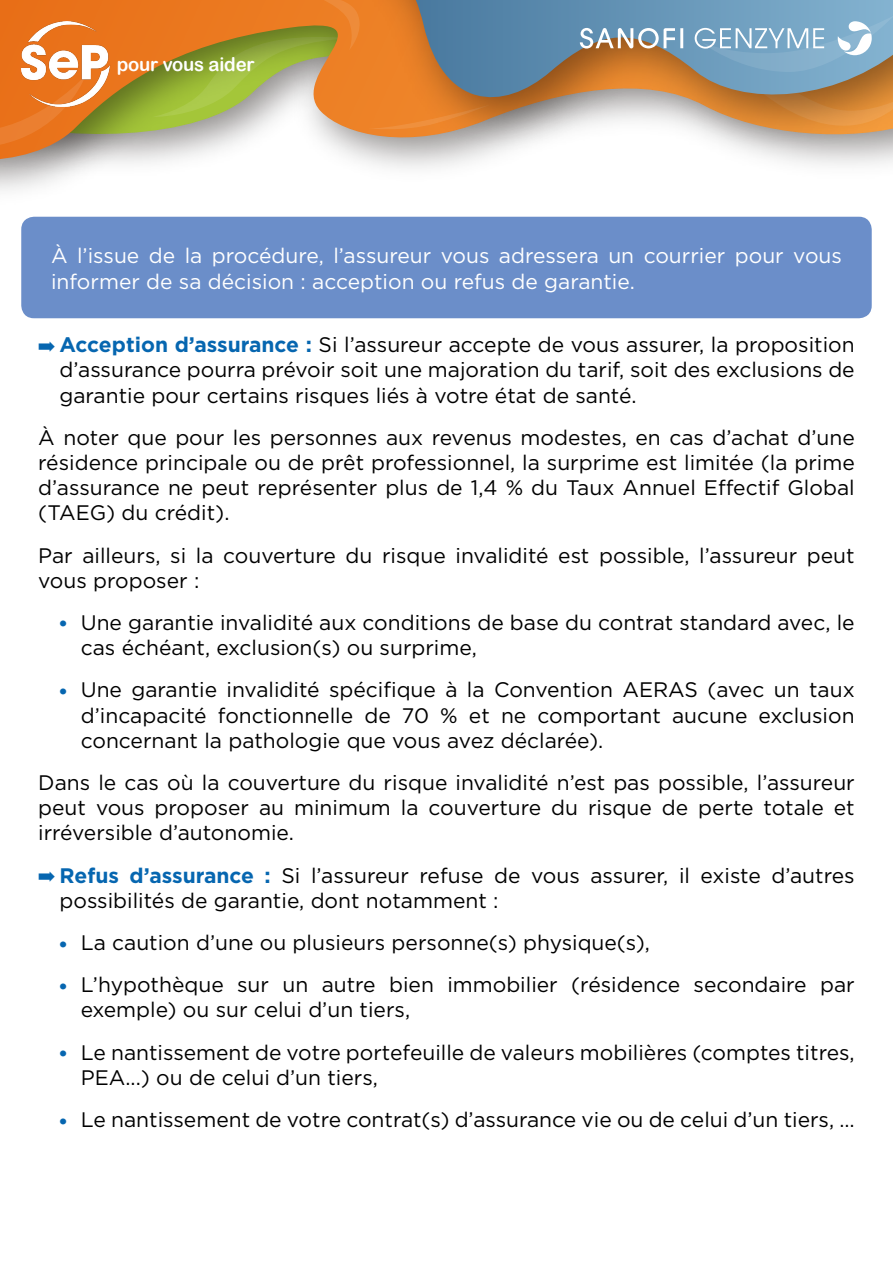
<style>
.page{position:relative;width:893px;height:1263px;background:#fff}
.page>*{position:absolute;margin:0;border:0;box-sizing:border-box;transform-origin:0 0}
.t1{font:21px/25.2px "Gotham";color:#000}
.t2{font:21px/25.2px "Gotham";color:#fff}
.t3{font:19.2px "Arial Rounded MT Bold";letter-spacing:-.01em;color:#fff}
.s1{color:#0666b0}
.s2{font-weight:700;color:#0666b0}
.s3{font-family:"Arial Rounded MT Bold";color:#0666b0}
</style>
<div class="page">
<svg style="left:0;top:0;width:288px;height:160px;background:#d0a56e"></svg>
<svg style="left:0;top:75px;width:86px;height:72px;background:#dd7729"></svg>
<svg style="left:153px;top:0;width:148px;height:117px;background:#b99d41"></svg>
<img style="left:301px;top:0;width:592px;height:166px">
<svg style="left:405px;top:0;width:488px;height:113px;background:#8b8882"></svg>
<svg style="left:580px;top:28px;width:103px;height:21px"></svg>
<svg style="left:695px;top:15px;width:198px;height:111px;background:#9e9e95"></svg>
<img style="left:21px;top:21px;width:90px;height:85px">
<div style="left:21px;top:217px;width:851px;height:101px;background:#6b8ec9;border-radius:13px"></div>
<p class="t3" style="left:117px;top:53px;width:139px">pour vous aider</p>
<p class="t2" style="left:51px;top:243px;width:792px">À l’issue de la procédure, l’assureur vous adressera un courrier pour vous informer de sa décision : acception ou refus de garantie.</p>
<p class="t1" style="left:60px;top:332px;width:797px;text-align:justify;text-indent:-21px"><span class="s1">➡</span> <span class="s2">Acception d’assurance :</span> Si l’assureur accepte de vous assurer, la proposition d’assurance pourra prévoir soit une majoration du tarif, soit des exclusions de garantie pour certains risques liés à votre état de santé.</p>
<p class="t1" style="left:38px;top:424px;width:818px;text-align:justify">À noter que pour les personnes aux revenus modestes, en cas d’achat d’une résidence principale ou de prêt professionnel, la surprime est limitée (la prime d’assurance ne peut représenter plus de 1,4 % du Taux Annuel Effectif Global (TAEG) du crédit).</p>
<p class="t1" style="left:38px;top:542px;width:818px">Par ailleurs, si la couverture du risque invalidité est possible, l’assureur peut vous proposer :</p>
<p class="t1" style="left:81px;top:609px;width:775px;text-indent:-21px"><span class="s3">•</span> Une garantie invalidité aux conditions de base du contrat standard avec, le cas échéant, exclusion(s) ou surprime,</p>
<p class="t1" style="left:81px;top:677px;width:775px;text-align:justify;text-indent:-21px"><span class="s3">•</span> Une garantie invalidité spécifique à la Convention AERAS (avec un taux d’incapacité fonctionnelle de 70 % et ne comportant aucune exclusion concernant la pathologie que vous avez déclarée).</p>
<p class="t1" style="left:38px;top:769px;width:818px;text-align:justify">Dans le cas où la couverture du risque invalidité n’est pas possible, l’assureur peut vous proposer au minimum la couverture du risque de perte totale et irréversible d’autonomie.</p>
<p class="t1" style="left:60px;top:862px;width:797px;text-indent:-21px"><span class="s1">➡</span> <span class="s2">Refus d’assurance :</span> Si l’assureur refuse de vous assurer, il existe d’autres possibilités de garantie, dont notamment :</p>
<p class="t1" style="left:60px;top:929px;width:592px"><span class="s3">•</span> La caution d’une ou plusieurs personne(s) physique(s),</p>
<p class="t1" style="left:81px;top:972px;width:775px;text-indent:-21px"><span class="s3">•</span> L’hypothèque sur un autre bien immobilier (résidence secondaire par exemple) ou sur celui d’un tiers,</p>
<p class="t1" style="left:81px;top:1039px;width:775px;text-indent:-21px"><span class="s3">•</span> Le nantissement de votre portefeuille de valeurs mobilières (comptes titres,<br>PEA...) ou de celui d’un tiers,</p>
<p class="t1" style="left:60px;top:1106px;width:797px"><span class="s3">•</span> Le nantissement de votre contrat(s) d’assurance vie ou de celui d’un tiers, …</p>
</div>
